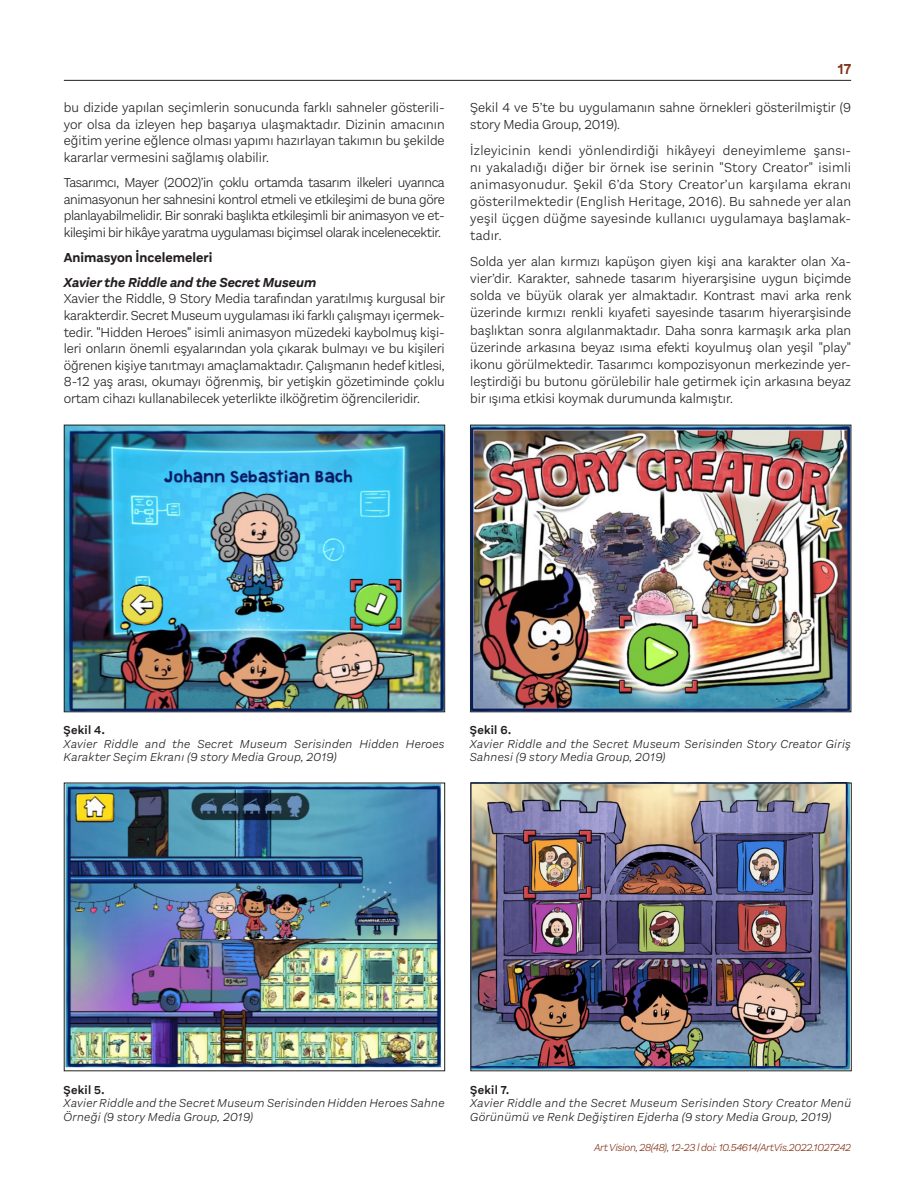
<style>
.page{position:relative;width:915px;height:1191px;background:#fff}
.page>*{position:absolute;margin:0;border:0;box-sizing:border-box;transform-origin:0 0}
.t1{font:600 15px "Aestetico";color:#823419}
.t2{font:300 13.5px/17.1px "Aestetico";color:#231f20;text-align:justify}
.t3{font:italic 700 13.5px "Aestetico";color:#231f20}
.t4{font:700 13.5px "Aestetico";color:#231f20}
.t5{font:italic 300 12px/13.5px "Aestetico";letter-spacing:.025em;color:#231f20}
.t6{font:600 12px "Aestetico";letter-spacing:.025em;color:#231f20}
.t7{font:italic 300 10.5px "Aestetico";letter-spacing:-.025em;color:#823419}
</style>
<div class="page">
<img style="left:66px;top:427px;width:377px;height:283px">
<div style="left:64px;top:425px;width:381px;height:287px;border:1px solid #231f20"></div>
<img style="left:472px;top:427px;width:376px;height:283px">
<div style="left:470px;top:425px;width:380px;height:287px;border:1px solid #231f20"></div>
<img style="left:66px;top:784px;width:376px;height:284px">
<img style="left:472px;top:784px;width:377px;height:285px">
<div style="left:470px;top:782px;width:381px;height:289px;border:1px solid #231f20"></div>
<hr style="left:64px;top:80px;width:786px;height:1px;background:#231f20">
<p class="t2" style="left:64px;top:99px;width:382px;line-height:16.6px">bu dizide yapılan seçimlerin sonucunda farklı sahneler gösterili&shy;yor olsa da izleyen hep başarıya ulaşmaktadır. Dizinin amacının eğitim yerine eğlence olması yapımı hazırlayan takımın bu şekilde kararlar vermesini sağlamış olabilir.</p>
<p class="t2" style="left:64px;top:174px;width:382px;line-height:16.6px">Tasarımcı, Mayer (2002)’in çoklu ortamda tasarım ilkeleri uyarınca animasyonun her sahnesini kontrol etmeli ve etkileşimi de buna göre planlayabilmelidir. Bir sonraki başlıkta etkileşimli bir animasyon ve et&shy;kileşimi bir hikâye yaratma uygulaması biçimsel olarak incelenecektir.</p>
<p class="t4" style="left:64px;top:249px;width:150px">Animasyon İncelemeleri</p>
<p class="t3" style="left:64px;top:274px;width:254px">Xavier the Riddle and the Secret Museum</p>
<p class="t2" style="left:64px;top:291px;width:382px;line-height:16.6px">Xavier the Riddle, 9 Story Media tarafından yaratılmış kurgusal bir karakterdir. Secret Museum uygulaması iki farklı çalışmayı içermek&shy;tedir. "Hidden Heroes" isimli animasyon müzedeki kaybolmuş kişi&shy;leri onların önemli eşyalarından yola çıkarak bulmayı ve bu kişileri öğrenen kişiye tanıtmayı amaçlamaktadır. Çalışmanın hedef kitlesi, 8-12 yaş arası, okumayı öğrenmiş, bir yetişkin gözetiminde çoklu ortam cihazı kullanabilecek yeterlikte ilköğretim öğrencileridir.</p>
<p class="t1" style="left:837px;top:60px;width:15px">17</p>
<p class="t2" style="left:470px;top:99px;width:382px">Şekil 4 ve 5’te bu uygulamanın sahne örnekleri gösterilmiştir (9 story Media Group, 2019).</p>
<p class="t2" style="left:470px;top:142px;width:382px">İzleyicinin kendi yönlendirdiği hikâyeyi deneyimleme şansı&shy;nı yakaladığı diğer bir örnek ise serinin "Story Creator" isimli animasyonudur. Şekil 6’da Story Creator’un karşılama ekranı gösterilmektedir (English Heritage, 2016). Bu sahnede yer alan yeşil üçgen düğme sayesinde kullanıcı uygulamaya başlamak&shy;tadır.</p>
<p class="t2" style="left:470px;top:253px;width:382px">Solda yer alan kırmızı kapüşon giyen kişi ana karakter olan Xa&shy;vier’dir. Karakter, sahnede tasarım hiyerarşisine uygun biçimde solda ve büyük olarak yer almaktadır. Kontrast mavi arka renk üzerinde kırmızı renkli kıyafeti sayesinde tasarım hiyerarşisinde başlıktan sonra algılanmaktadır. Daha sonra karmaşık arka plan üzerinde arkasına beyaz ısıma efekti koyulmuş olan yeşil "play" ikonu görülmektedir. Tasarımcı kompozisyonun merkezinde yer&shy;leştirdiği bu butonu görülebilir hale getirmek için arkasına beyaz bir ışıma etkisi koymak durumunda kalmıştır.</p>
<p class="t6" style="left:64px;top:723px;width:42px">Şekil 4.</p>
<p class="t5" style="left:64px;top:737px;width:382px">Xavier Riddle and the Secret Museum Serisinden Hidden Heroes<br>Karakter Seçim Ekranı (9 story Media Group, 2019)</p>
<p class="t6" style="left:469px;top:723px;width:43px">Şekil 6.</p>
<p class="t5" style="left:469px;top:737px;width:382px">Xavier Riddle and the Secret Museum Serisinden Story Creator Giriş<br>Sahnesi (9 story Media Group, 2019)</p>
<p class="t6" style="left:64px;top:1082px;width:42px">Şekil 5.</p>
<p class="t5" style="left:64px;top:1096px;width:382px">Xavier Riddle and the Secret Museum Serisinden Hidden Heroes Sahne<br>Örneği (9 story Media Group, 2019)</p>
<p class="t6" style="left:470px;top:1082px;width:40px">Şekil 7.</p>
<p class="t5" style="left:470px;top:1096px;width:382px">Xavier Riddle and the Secret Museum Serisinden Story Creator Menü<br>Görünümü ve Renk Değiştiren Ejderha (9 story Media Group, 2019)</p>
<p class="t7" style="left:593px;top:1141px;width:258px">Art Vision, 28(48), 12-23 l doi: 10.54614/ArtVis.2022.1027242</p>
</div>
